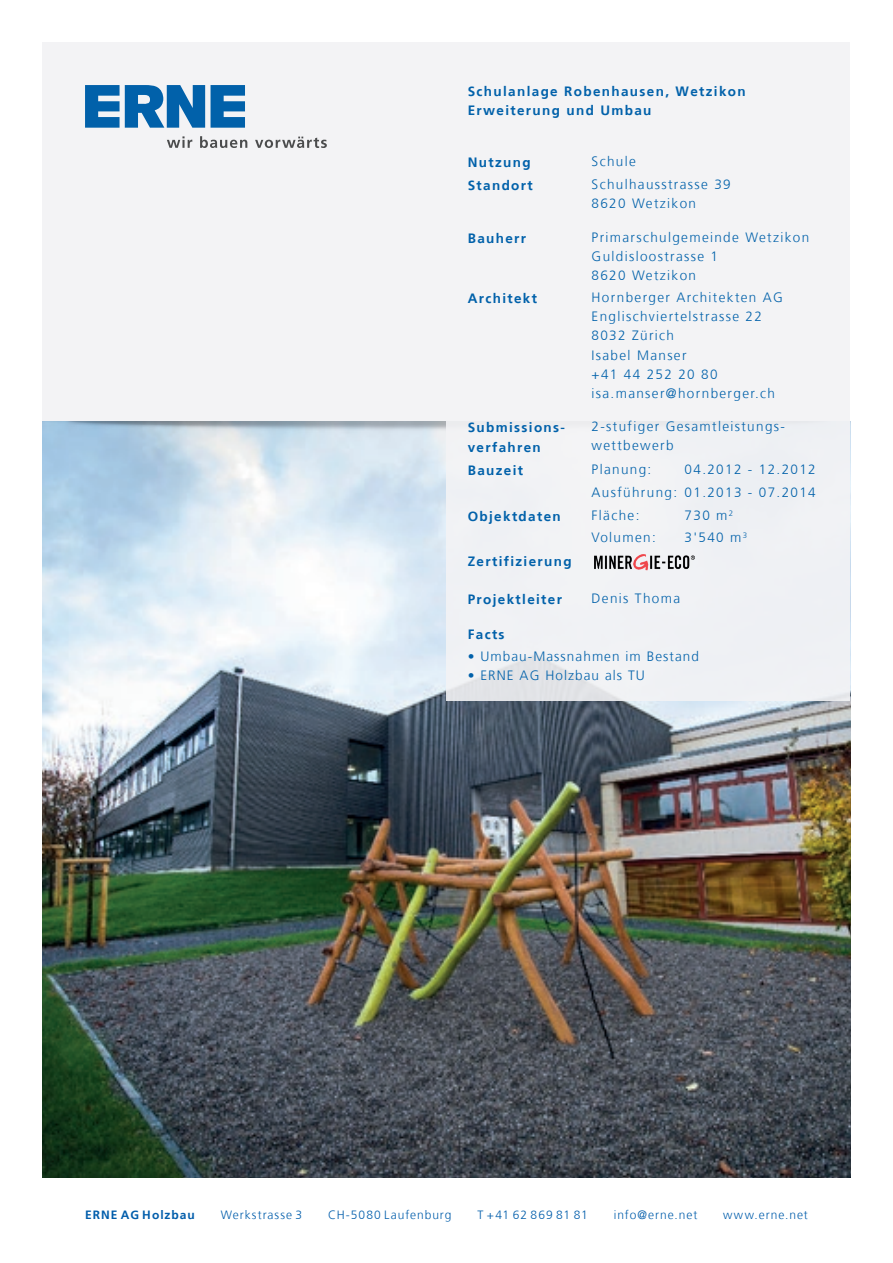
<style>
.page{position:relative;width:893px;height:1263px;background:#fff}
.page>*{position:absolute;margin:0;border:0;box-sizing:border-box;transform-origin:0 0}
.t1{font:300 13.5px/19.2px "Frutiger";letter-spacing:.1em;color:#0161aa}
.t2{font:700 13.5px/19.2px "Frutiger";letter-spacing:.1em;color:#0161aa}
.t3{font:300 13.5px "Frutiger";letter-spacing:.08em;color:#0161aa}
.t4{font:300 12px "Frutiger";letter-spacing:.08em;color:#015dab}
.t5{font:700 12px "Frutiger";letter-spacing:.085em;color:#015dab}
</style>
<div class="page">
<div style="left:43px;top:43px;width:807px;height:1135px;background:#f3f3f5"></div>
<img style="left:43px;top:442px;width:807px;height:736px">
<svg style="left:211px;top:85px;width:34px;height:43px"></svg>
<svg style="left:85px;top:85px;width:120px;height:43px"></svg>
<svg style="left:167px;top:136px;width:25px;height:12px"></svg>
<svg style="left:200px;top:136px;width:47px;height:12px"></svg>
<svg style="left:255px;top:137px;width:71px;height:11px"></svg>
<div style="left:446px;top:43px;width:404px;height:658px;background:#f3f3f5"></div>
<img style="left:594px;top:554px;width:100px;height:16px">
<p class="t2" style="left:468px;top:82px;width:279px">Schulanlage Robenhausen, Wetzikon<br>Erweiterung und Umbau</p>
<p class="t2" style="left:468px;top:153px;width:64px">Nutzung</p>
<p class="t1" style="left:592px;top:152px;width:46px">Schule</p>
<p class="t2" style="left:468px;top:176px;width:66px">Standort</p>
<p class="t1" style="left:592px;top:175px;width:141px">Schulhausstrasse 39<br>8620 Wetzikon</p>
<p class="t2" style="left:468px;top:228px;width:60px">Bauherr</p>
<p class="t1" style="left:592px;top:227px;width:219px">Primarschulgemeinde Wetzikon<br>Guldisloostrasse 1<br>8620 Wetzikon</p>
<p class="t2" style="left:468px;top:289px;width:71px">Architekt</p>
<p class="t1" style="left:592px;top:288px;width:193px">Hornberger Architekten AG<br>Englischviertelstrasse 22<br>8032 Zürich<br>Isabel Manser<br>+41 44 252 20 80 isa.manser@hornberger.ch</p>
<p class="t2" style="left:468px;top:418px;width:99px">Submissions&shy;verfahren</p>
<p class="t1" style="left:592px;top:417px;width:195px">2-stufiger Gesamtleistungs&shy;wettbewerb</p>
<p class="t2" style="left:468px;top:460px;width:57px">Bauzeit</p>
<p class="t1" style="left:592px;top:460px;width:61px">Planung:</p>
<p class="t1" style="left:592px;top:457px;width:226px;line-height:23.2px;text-align:right">04.2012 - 12.2012<br>Ausführung: 01.2013 - 07.2014</p>
<p class="t2" style="left:468px;top:507px;width:95px">Objektdaten</p>
<p class="t1" style="left:592px;top:506px;width:49px">Fläche:</p>
<p class="t1" style="left:685px;top:506px;width:50px">730 m<sup>2</sup></p>
<p class="t1" style="left:592px;top:528px;width:66px">Volumen:</p>
<p class="t1" style="left:685px;top:528px;width:64px">3'540 m<sup>3</sup></p>
<p class="t2" style="left:468px;top:551px;width:105px">Zertifizierung</p>
<p class="t2" style="left:468px;top:590px;width:96px">Projektleiter</p>
<p class="t1" style="left:592px;top:589px;width:90px">Denis Thoma</p>
<p class="t2" style="left:468px;top:624px;width:38px">Facts</p>
<p class="t3" style="left:468px;top:648px;width:233px">• Umbau-Massnahmen im Bestand</p>
<p class="t3" style="left:468px;top:667px;width:179px">• ERNE AG Holzbau als TU</p>
<p class="t5" style="left:85px;top:1208px;width:111px">ERNE AG Holzbau</p>
<p class="t4" style="left:221px;top:1208px;width:83px">Werkstrasse 3</p>
<p class="t4" style="left:328px;top:1208px;width:125px">CH-5080 Laufenburg</p>
<p class="t4" style="left:477px;top:1208px;width:112px">T +41 62 869 81 81</p>
<p class="t4" style="left:614px;top:1208px;width:85px">info@erne.net</p>
<p class="t4" style="left:723px;top:1208px;width:86px">www.erne.net</p>
</div>
